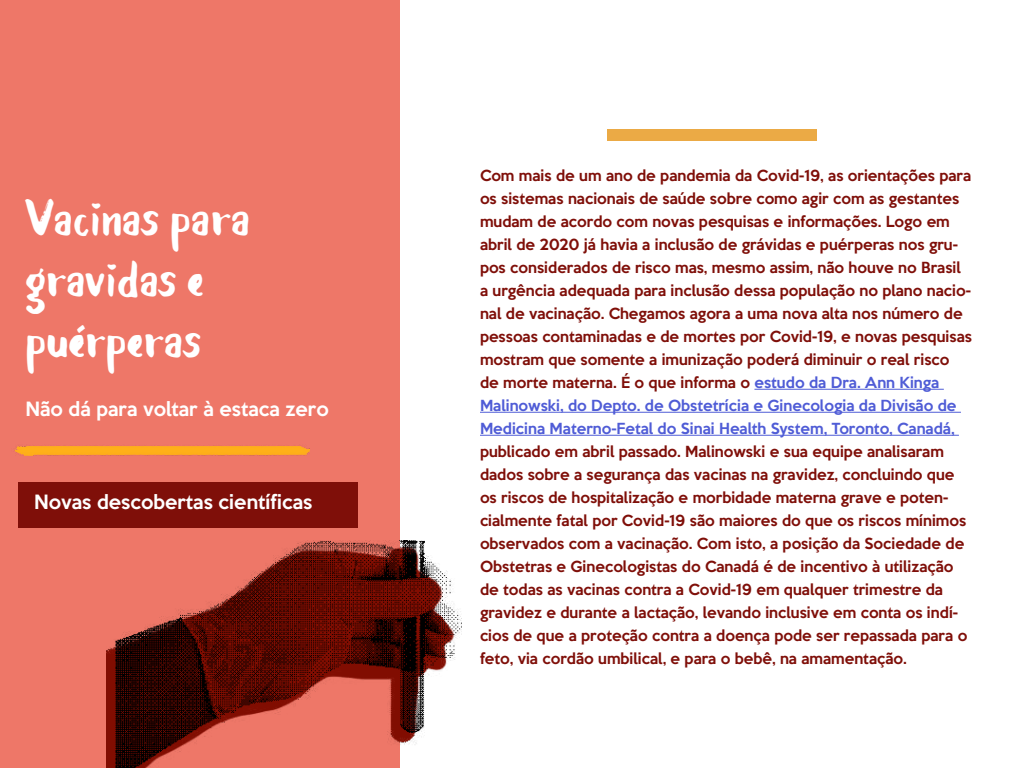
<style>
.page{position:relative;width:1024px;height:768px;background:#fff}
.page>*{position:absolute;margin:0;border:0;box-sizing:border-box;transform-origin:0 0}
.t1{font:41.8px/60.9px "Balalak";color:#fff}
.t2{font:500 18px "Keep Calm";color:#fff}
.t3{font:500 14px/23px "Keep Calm";color:#7f0f09}
.s1{color:#4f5cd6}
</style>
<div class="page">
<div style="left:0;top:0;width:400px;height:768px;background:#ee7768"></div>
<div style="left:18px;top:482px;width:340px;height:46px;background:#7f0f09"></div>
<img style="left:14px;top:446px;width:296px;height:10px">
<hr style="left:754px;top:389px;width:190px;height:1px;background:#4f5cd6">
<hr style="left:480px;top:412px;width:481px;height:1px;background:#4f5cd6">
<hr style="left:480px;top:435px;width:479px;height:1px;background:#4f5cd6">
<div style="left:607px;top:129px;width:210px;height:12px;background:#ebaa45"></div>
<img style="left:106px;top:541px;width:355px;height:227px">
<h1 class="t1" style="left:26px;top:181px;width:226px">Vacinas para gravidas e puerperas</h1>
<p class="t2" style="left:26px;top:393px;width:305px">Não dá para voltar à estaca zero</p>
<p class="t2" style="left:34px;top:486px;width:280px">Novas descobertas científicas</p>
<p class="t3" style="left:480px;top:163px;width:493px">Com mais de um ano de pandemia da Covid-19, as orientações para os sistemas nacionais de saúde sobre como agir com as gestantes mudam de acordo com novas pesquisas e informações. Logo em abril de 2020 já havia a inclusão de grávidas e puérperas nos gru&shy;pos considerados de risco mas, mesmo assim, não houve no Brasil a urgência adequada para inclusão dessa população no plano nacio&shy;nal de vacinação. Chegamos agora a uma nova alta nos número de pessoas contaminadas e de mortes por Covid-19, e novas pesquisas mostram que somente a imunização poderá diminuir o real risco<br>de morte materna. É o que informa o <span class="s1">estudo da Dra. Ann Kinga Malinowski, do Depto. de Obstetrícia e Ginecologia da Divisão de Medicina Materno-Fetal do Sinai Health System, Toronto, Canadá,</span></p>
<p class="t3" style="left:480px;top:439px;width:489px">publicado em abril passado. Malinowski e sua equipe analisaram dados sobre a segurança das vacinas na gravidez, concluindo que os riscos de hospitalização e morbidade materna grave e poten&shy;cialmente fatal por Covid-19 são maiores do que os riscos mínimos observados com a vacinação. Com isto, a posição da Sociedade de Obstetras e Ginecologistas do Canadá é de incentivo à utilização de todas as vacinas contra a Covid-19 em qualquer trimestre da gravidez e durante a lactação, levando inclusive em conta os indí&shy;cios de que a proteção contra a doença pode ser repassada para o feto, via cordão umbilical, e para o bebê, na amamentação.</p>
</div>
